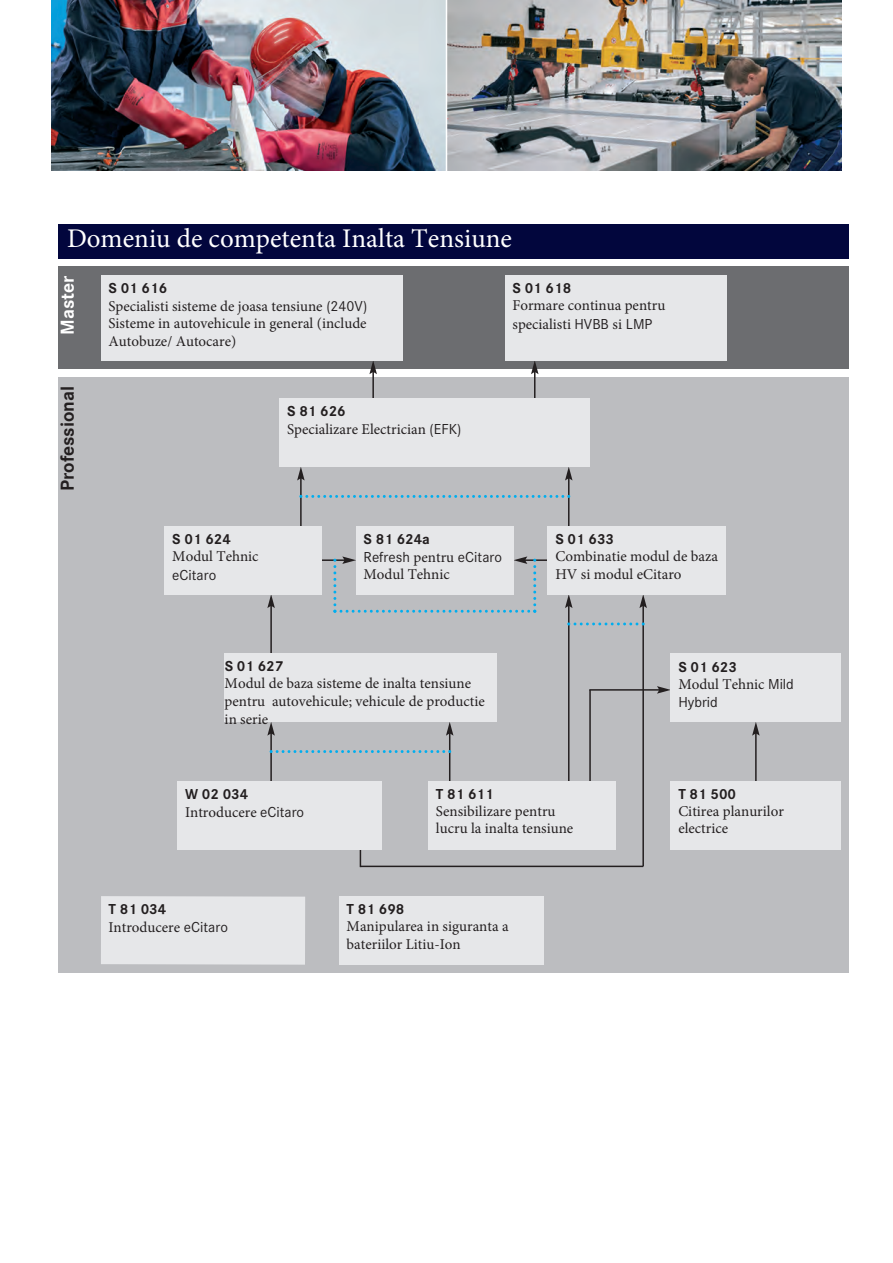
<style>
.page{position:relative;width:893px;height:1263px;background:#fff}
.page>*{position:absolute;margin:0;border:0;box-sizing:border-box;transform-origin:0 0}
.t1{font:27px "Minion Pro";color:#fff}
.t2{font:700 19.5px "Daimler CS Pro";color:#231f20}
.t3{font:700 19.5px "Daimler CS Pro";color:#fff}
.t4{font:15px/17.9px "Minion Pro";color:#231f20}
.t5{font:700 15px "Daimler CS Pro";color:#231f20}
.t6{font:15px/17.9px "Daimler CS Pro";color:#231f20}
.s1{font-family:"Daimler CS Pro"}
.s2{font-weight:700}
.s3{font-family:"Minion Pro"}
</style>
<div class="page">
<img style="left:51px;top:0;width:395px;height:170px">
<img style="left:447px;top:0;width:395px;height:170px">
<div style="left:59px;top:224px;width:790px;height:34px;background:#02063d"></div>
<div style="left:59px;top:267px;width:790px;height:102px;background:#6c6d70"></div>
<div style="left:59px;top:377px;width:790px;height:596px;background:#bcbdc0"></div>
<hr style="left:568px;top:478px;width:1px;height:78px;background:#231f20">
<svg style="left:565px;top:467px;width:7px;height:13px"></svg>
<hr style="left:300px;top:478px;width:2px;height:78px;background:#231f20">
<svg style="left:297px;top:467px;width:8px;height:13px"></svg>
<hr style="left:372px;top:372px;width:2px;height:59px;background:#231f20">
<svg style="left:369px;top:360px;width:8px;height:14px"></svg>
<hr style="left:534px;top:372px;width:1px;height:52px;background:#231f20">
<svg style="left:531px;top:360px;width:7px;height:14px"></svg>
<hr style="left:292px;top:559px;width:53px;height:2px;background:#231f20">
<hr style="left:525px;top:559px;width:52px;height:2px;background:#231f20">
<hr style="left:755px;top:733px;width:2px;height:78px;background:#231f20">
<svg style="left:752px;top:722px;width:8px;height:14px"></svg>
<hr style="left:568px;top:605px;width:1px;height:189px;background:#231f20">
<svg style="left:565px;top:594px;width:7px;height:14px"></svg>
<hr style="left:642px;top:605px;width:2px;height:261px;background:#231f20">
<svg style="left:639px;top:594px;width:8px;height:14px"></svg>
<hr style="left:589px;top:690px;width:2px;height:102px;background:#231f20">
<hr style="left:589px;top:689px;width:71px;height:2px;background:#231f20">
<svg style="left:657px;top:686px;width:14px;height:8px"></svg>
<hr style="left:270px;top:605px;width:2px;height:78px;background:#231f20">
<svg style="left:267px;top:594px;width:8px;height:14px"></svg>
<hr style="left:270px;top:733px;width:2px;height:78px;background:#231f20">
<svg style="left:267px;top:722px;width:8px;height:14px"></svg>
<hr style="left:449px;top:733px;width:1px;height:78px;background:#231f20">
<svg style="left:446px;top:722px;width:7px;height:14px"></svg>
<hr style="left:360px;top:866px;width:283px;height:1px;background:#231f20">
<hr style="left:360px;top:833px;width:1px;height:34px;background:#231f20">
<svg style="left:299px;top:495px;width:271px;height:3px"></svg>
<svg style="left:270px;top:750px;width:181px;height:3px"></svg>
<svg style="left:567px;top:622px;width:78px;height:3px"></svg>
<svg style="left:333px;top:556px;width:203px;height:57px"></svg>
<div style="left:101px;top:275px;width:302px;height:85px;background:#e6e7e9"></div>
<div style="left:505px;top:275px;width:221px;height:85px;background:#e6e7e9"></div>
<div style="left:165px;top:526px;width:157px;height:68px;background:#e6e7e9"></div>
<div style="left:356px;top:526px;width:157px;height:68px;background:#e6e7e9"></div>
<div style="left:280px;top:399px;width:310px;height:68px;background:#e6e7e9"></div>
<div style="left:547px;top:526px;width:179px;height:68px;background:#e6e7e9"></div>
<div style="left:224px;top:654px;width:272px;height:68px;background:#e6e7e9"></div>
<div style="left:178px;top:781px;width:204px;height:68px;background:#e6e7e9"></div>
<div style="left:428px;top:781px;width:188px;height:68px;background:#e6e7e9"></div>
<div style="left:101px;top:896px;width:204px;height:69px;background:#e6e7e9"></div>
<div style="left:671px;top:654px;width:170px;height:68px;background:#e6e7e9"></div>
<div style="left:671px;top:781px;width:170px;height:68px;background:#e6e7e9"></div>
<div style="left:339px;top:896px;width:204px;height:68px;background:#e6e7e9"></div>
<h1 class="t1" style="left:67px;top:220px;width:446px">Domeniu de competenta Inalta Tensiune</h1>
<p class="t5" style="left:109px;top:283px;width:60px">S 01 616</p>
<p class="t4" style="left:109px;top:298px;width:260px;line-height:17.2px;text-align:justify">Specialisti sisteme de joasa tensiune <span class="s1">(240V)<br></span>Sisteme in autovehicule in general (include Autobuze/ Autocare)</p>
<h2 class="t3" style="left:61px;top:335px;width:61px;rotate:-90deg">Master</h2>
<p class="t5" style="left:512px;top:283px;width:60px">S 01 618</p>
<p class="t4" style="left:512px;top:295px;width:154px;line-height:19px">Formare continua pentru specialisti <span class="s1">HVBB</span> si <span class="s1">LMP</span></p>
<h2 class="t2" style="left:61px;top:491px;width:107px;rotate:-90deg">Professional</h2>
<p class="t5" style="left:287px;top:406px;width:60px">S 81 626</p>
<p class="t4" style="left:287px;top:420px;width:176px">Specializare Electrician <span class="s1">(EFK)</span></p>
<p class="t5" style="left:172px;top:534px;width:60px">S 01 624</p>
<p class="t4" style="left:172px;top:547px;width:88px">Modul Tehnic</p>
<p class="t6" style="left:172px;top:567px;width:45px">eCitaro</p>
<p class="t6" style="left:364px;top:532px;width:140px"><span class="s2">S 81 624a<br></span>Refresh <span class="s3">pentru</span> eCitaro</p>
<p class="t4" style="left:364px;top:565px;width:88px">Modul Tehnic</p>
<p class="t5" style="left:225px;top:661px;width:60px">S 01 627</p>
<p class="t4" style="left:225px;top:674px;width:262px">Modul de baza sisteme de inalta tensiune pentru autovehicule; vehicule de productie in serie</p>
<p class="t5" style="left:555px;top:534px;width:60px">S 01 633</p>
<p class="t4" style="left:555px;top:547px;width:164px">Combinatie modul de baza<br>HV si modul eCitaro</p>
<p class="t5" style="left:678px;top:661px;width:60px">S 01 623</p>
<p class="t4" style="left:678px;top:676px;width:117px">Modul Tehnic <span class="s1">Mild</span></p>
<p class="t6" style="left:678px;top:695px;width:41px">Hybrid</p>
<p class="t5" style="left:185px;top:789px;width:65px">W 02 034</p>
<p class="t4" style="left:185px;top:803px;width:121px">Introducere <span class="s1">eCitaro</span></p>
<p class="t5" style="left:109px;top:904px;width:59px">T 81 034</p>
<p class="t4" style="left:108px;top:918px;width:121px">Introducere <span class="s1">eCitaro</span></p>
<p class="t5" style="left:436px;top:789px;width:59px">T 81 611</p>
<p class="t4" style="left:436px;top:802px;width:139px">Sensibilizare pentru lucru la inalta tensiune</p>
<p class="t5" style="left:347px;top:904px;width:59px">T 81 698</p>
<p class="t4" style="left:347px;top:917px;width:163px">Manipularea in siguranta a bateriilor Litiu-Ion</p>
<p class="t5" style="left:678px;top:789px;width:59px">T 81 500</p>
<p class="t4" style="left:678px;top:802px;width:107px">Citirea planurilor electrice</p>
</div>
